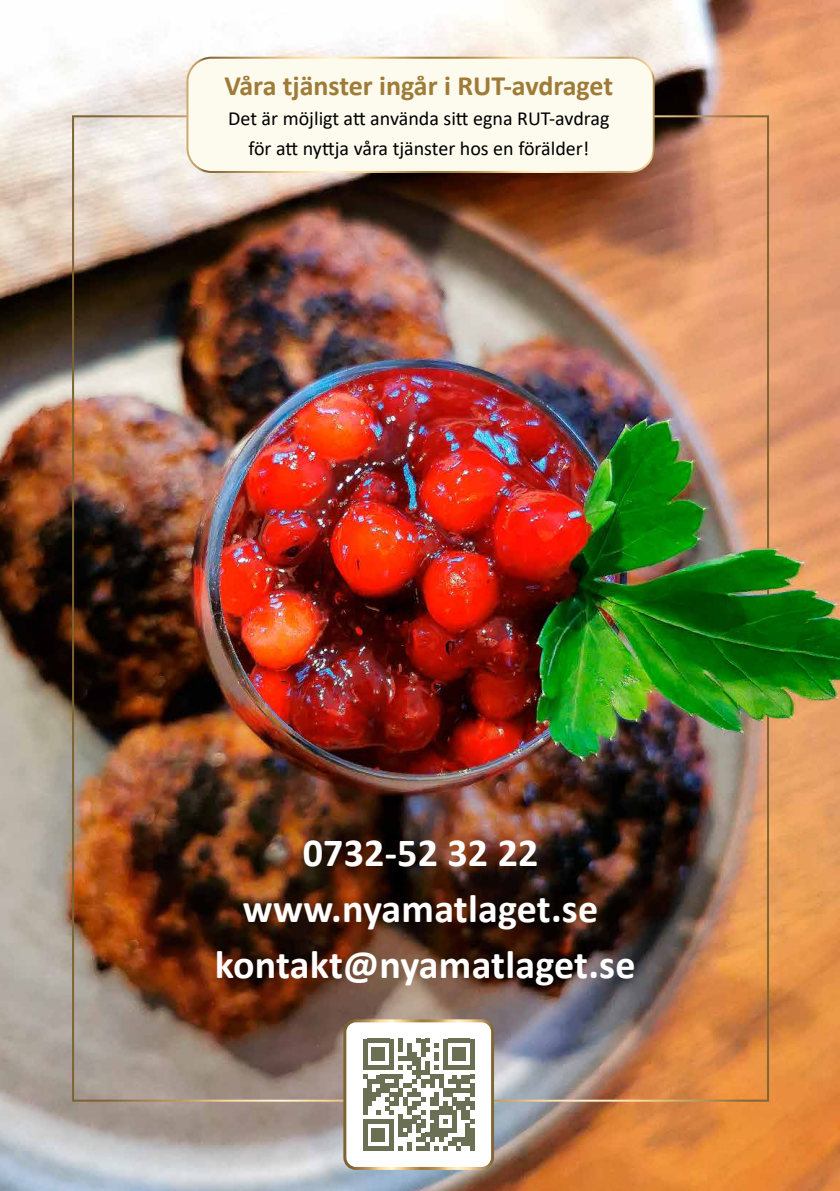
<style>
.page{position:relative;width:840px;height:1191px;background:#fff}
.page>*{position:absolute;margin:0;border:0;box-sizing:border-box;transform-origin:0 0}
.t1{font:700 40px/56px "Calibri";letter-spacing:.005em;color:#fff;text-align:center}
.t2{font:700 28px "Calibri";color:#9e7b37}
.t3{font:20px/30px "Calibri";color:#000;text-align:center}
</style>
<div class="page">
<img style="left:0;top:0;width:839px;height:1191px">
<img style="left:71px;top:114px;width:698px;height:988px">
<div style="left:344px;top:1020px;width:148px;height:148px;background:#fff;border-radius:11px"></div>
<svg style="left:363px;top:1038px;width:111px;height:112px"></svg>
<div style="left:343px;top:1019px;width:151px;height:150px;border:3px solid #fff;border-radius:11px"></div>
<div style="left:187px;top:58px;width:466px;height:114px;background:#fdfaee;border-radius:24px"></div>
<div style="left:186px;top:57px;width:468px;height:116px;border:2px solid #fff;border-radius:24px"></div>
<img style="left:723px;top:519px;width:116px;height:227px">
<h2 class="t2" style="left:224px;top:66px;width:390px">Våra tjänster ingår i RUT-avdraget</h2>
<p class="t3" style="left:228px;top:103px;width:382px">Det är möjligt att använda sitt egna RUT-avdrag för att nyttja våra tjänster hos en förälder!</p>
<h1 class="t1" style="left:215px;top:823px;width:422px">0732-52 32 22 www.nyamatlaget.se kontakt@nyamatlaget.se</h1>
</div>
